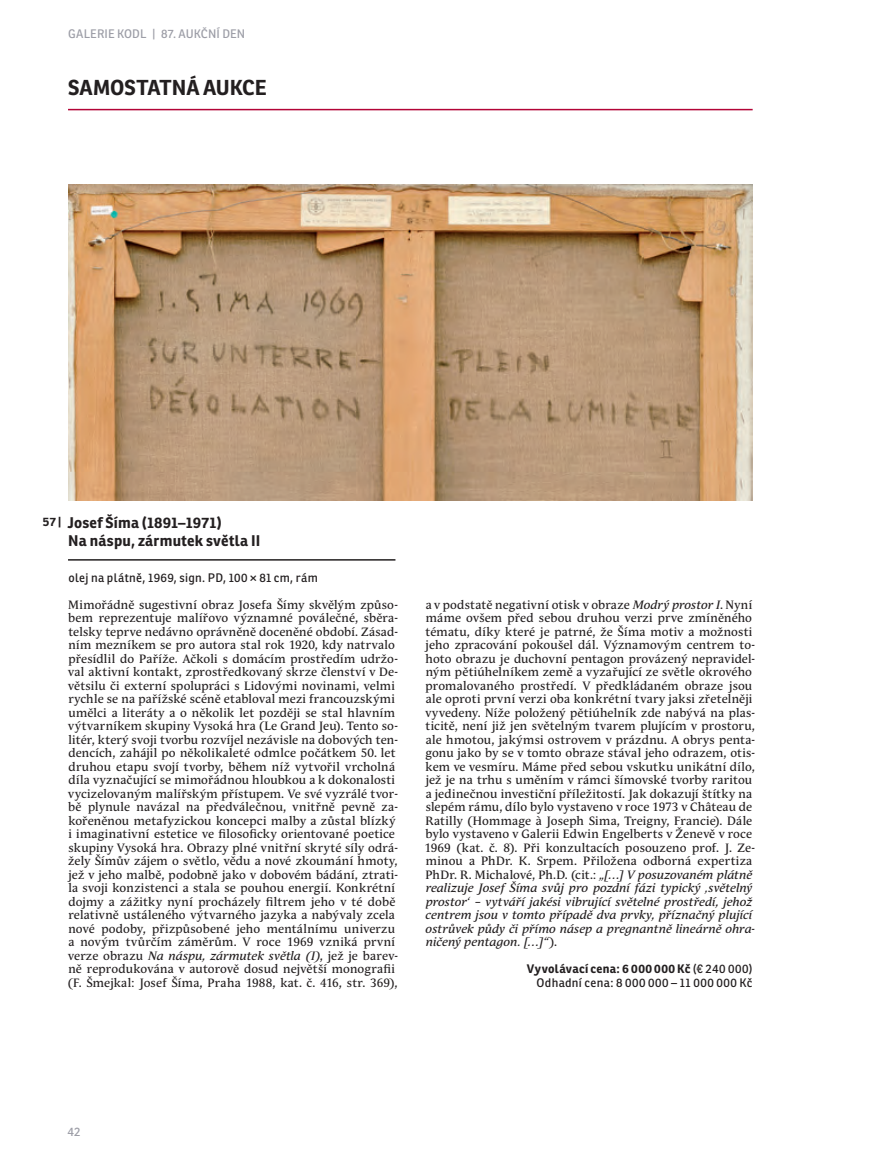
<style>
.page{position:relative;width:893px;height:1170px;background:#fff}
.page>*{position:absolute;margin:0;border:0;box-sizing:border-box;transform-origin:0 0}
.t1{font:700 21px "Ronnia";letter-spacing:-.005em;color:#231f20}
.t2{font:700 15px/18px "Ronnia";letter-spacing:.015em;color:#231f20}
.t3{font:12px/13.5px "Andulka Text Pro";letter-spacing:.015em;color:#231f20}
.t4{font:12px/13.5px "Ronnia";letter-spacing:.025em;color:#231f20;text-align:right}
.t5{font:12px "Ronnia";letter-spacing:.01em;color:#9d9ea7}
.t6{font:700 12px "Ronnia";color:#231f20}
.s1{font-style:italic}
.s2{font-weight:700}
</style>
<div class="page">
<hr style="left:68px;top:559px;width:327px;height:1px;background:#231f20">
<hr style="left:68px;top:109px;width:685px;height:1px;background:#b30437">
<img style="left:68px;top:184px;width:685px;height:316px">
<p class="t5" style="left:68px;top:27px;width:178px">GALERIE KODL | 87. AUKČNÍ DEN</p>
<h1 class="t1" style="left:68px;top:74px;width:200px">SAMOSTATNÁ AUKCE</h1>
<p class="t2" style="left:67px;top:513px;width:194px">Josef Šíma (1891–1971)<br>Na náspu, zármutek světla II</p>
<p class="t4" style="left:68px;top:570px;width:251px">olej na plátně, 1969, sign. PD, 100 × 81 cm, rám</p>
<p class="t3" style="left:68px;top:597px;width:332px">Mimořádně sugestivní obraz Josefa Šímy skvělým způso&shy;bem reprezentuje malířovo významné poválečné, sběra&shy;telsky teprve nedávno oprávněně doceněné období. Zásad&shy;ním mezníkem se pro autora stal rok 1920, kdy natrvalo přesídlil do Paříže. Ačkoli s domácím prostředím udržo&shy;val aktivní kontakt, zprostředkovaný skrze členství v De&shy;větsilu či externí spolupráci s Lidovými novinami, velmi rychle se na pařížské scéně etabloval mezi francouzskými umělci a literáty a o několik let později se stal hlavním výtvarníkem skupiny Vysoká hra (Le Grand Jeu). Tento so&shy;litér, který svoji tvorbu rozvíjel nezávisle na dobových ten&shy;dencích, zahájil po několikaleté odmlce počátkem 50. let druhou etapu svojí tvorby, během níž vytvořil vrcholná díla vyznačující se mimořádnou hloubkou a k dokonalosti vycizelovaným malířským přístupem. Ve své vyzrálé tvor&shy;bě plynule navázal na předválečnou, vnitřně pevně za&shy;kořeněnou metafyzickou koncepci malby a zůstal blízký i imaginativní estetice ve filosoficky orientované poetice skupiny Vysoká hra. Obrazy plné vnitřní skryté síly odrá&shy;žely Šímův zájem o světlo, vědu a nové zkoumání hmoty, jež v jeho malbě, podobně jako v dobovém bádání, ztrati&shy;la svoji konzistenci a stala se pouhou energií. Konkrétní dojmy a zážitky nyní procházely filtrem jeho v té době relativně ustáleného výtvarného jazyka a nabývaly zcela nové podoby, přizpůsobené jeho mentálnímu univerzu a novým tvůrčím záměrům. V roce 1969 vzniká první verze obrazu <span class="s1">Na náspu, zármutek světla (I)</span>, jež je barev&shy;ně reprodukována v autorově dosud největší monografii (F. Šmejkal: Josef Šíma, Praha 1988, kat. č. 416, str. 369),</p>
<p class="t6" style="left:43px;top:514px;width:20px">57 |</p>
<p class="t3" style="left:424px;top:597px;width:332px">a v podstatě negativní otisk v obraze <span class="s1">Modrý prostor I</span>. Nyní máme ovšem před sebou druhou verzi prve zmíněného tématu, díky které je patrné, že Šíma motiv a možnosti jeho zpracování pokoušel dál. Významovým centrem to&shy;hoto obrazu je duchovní pentagon provázený nepravidel&shy;ným pětiúhelníkem země a vyzařující ze světle okrového promalovaného prostředí. V předkládaném obraze jsou ale oproti první verzi oba konkrétní tvary jaksi zřetelněji vyvedeny. Níže položený pětiúhelník zde nabývá na plas&shy;ticitě, není již jen světelným tvarem plujícím v prostoru, ale hmotou, jakýmsi ostrovem v prázdnu. A obrys penta&shy;gonu jako by se v tomto obraze stával jeho odrazem, otis&shy;kem ve vesmíru. Máme před sebou vskutku unikátní dílo, jež je na trhu s uměním v rámci šímovské tvorby raritou a jedinečnou investiční příležitostí. Jak dokazují štítky na slepém rámu, dílo bylo vystaveno v roce 1973 v Château de Ratilly (Hommage à Joseph Sima, Treigny, Francie). Dále bylo vystaveno v Galerii Edwin Engelberts v Ženevě v roce 1969 (kat. č. 8). Při konzultacích posouzeno prof. J. Ze&shy;minou a PhDr. K. Srpem. Přiložena odborná expertiza PhDr. R. Michalové, Ph.D. (cit.: <span class="s1">„[…] V posuzovaném plátně realizuje Josef Šíma svůj pro pozdní fázi typický ‚světelný prostor‘ – vytváří jakési vibrující světelné prostředí, jehož centrem jsou v tomto případě dva prvky, příznačný plující ostrůvek půdy či přímo násep a pregnantně lineárně ohra&shy;ničený pentagon. […]“</span>).</p>
<p class="t4" style="left:527px;top:962px;width:227px"><span class="s2">Vyvolávací cena: 6 000 000 Kč</span> (€ 240 000)<br>Odhadní cena: 8 000 000 – 11 000 000 Kč</p>
<p class="t5" style="left:68px;top:1124px;width:14px">42</p>
</div>
